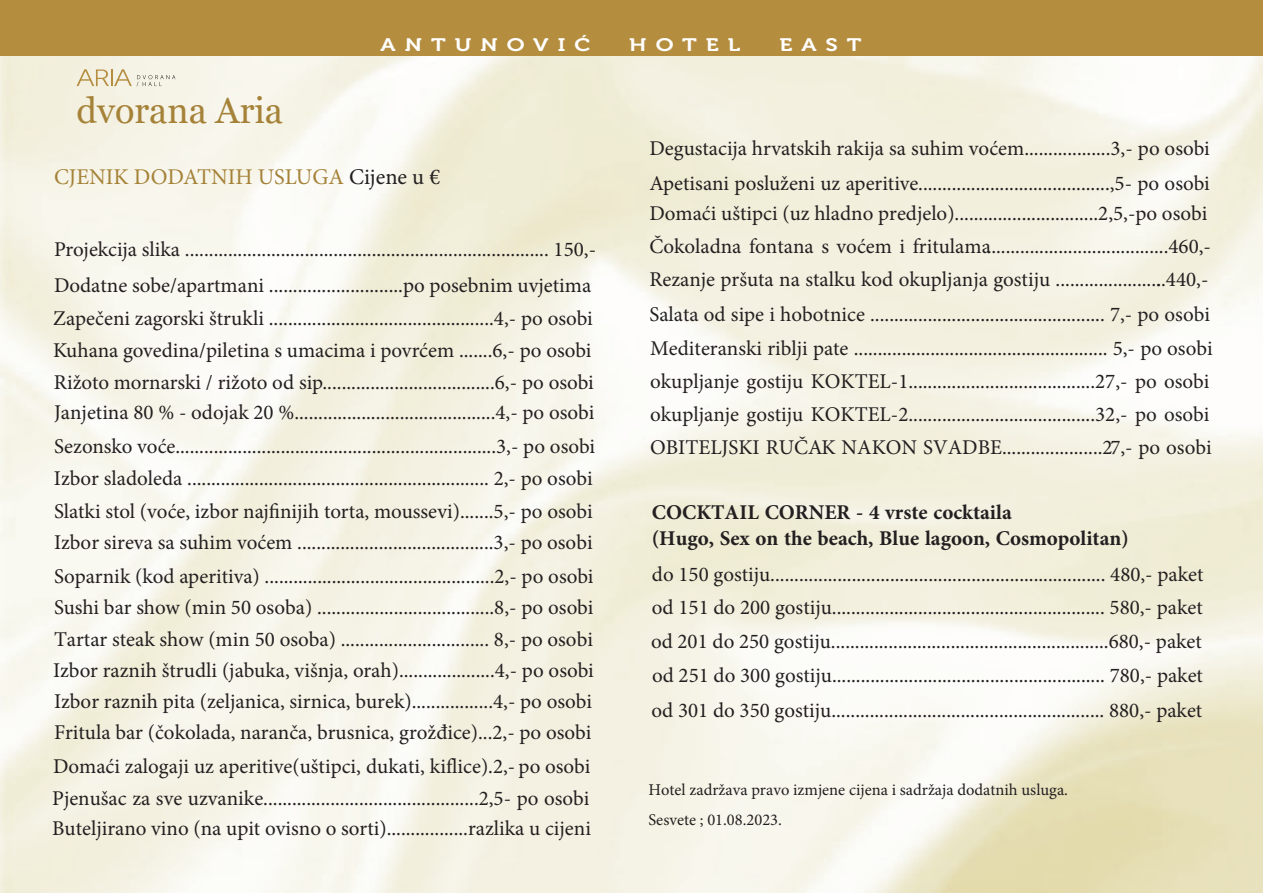
<style>
.page{position:relative;width:1263px;height:893px;background:#fff}
.page>*{position:absolute;margin:0;border:0;box-sizing:border-box;transform-origin:0 0}
.t1{font:36px "Georgia";color:#a58238}
.t2{font:22.5px "Minion Pro";color:#a58238}
.t3{font:21px/31.3px "Minion Pro";color:#231f20}
.t4{font:700 21px/25.2px "Minion Pro";color:#231f20}
.t5{font:18px "Museo 700";letter-spacing:.4em;color:#fff;scale:1.25 1}
.t6{font:16.5px/29.8px "Minion Pro";color:#231f20}
.s1{color:#231f20}
</style>
<div class="page">
<img style="left:0;top:55px;width:1263px;height:838px">
<svg style="left:77px;top:69px;width:98px;height:17px;background:#e5ddc6"></svg>
<div style="left:0;top:0;width:1263px;height:55px;background:#b48d3f"></div>
<h1 class="t1" style="left:77px;top:89px;width:208px">dvorana Aria</h1>
<p class="t5" style="left:381px;top:35px;width:169px">ANTUNOVIĆ</p>
<p class="t5" style="left:629px;top:35px;width:90px">HOTEL</p>
<p class="t5" style="left:779px;top:35px;width:67px">EAST</p>
<p class="t2" style="left:54px;top:162px;width:388px">CJENIK DODATNIH USLUGA <span class="s1">Cijene u €</span></p>
<p class="t3" style="left:54px;top:232px;width:544px;line-height:36px">Projekcija slika ............................................................................ 150,-<br>Dodatne sobe/apartmani ............................po posebnim uvjetima</p>
<p class="t3" style="left:53px;top:303px;width:543px">Zapečeni zagorski štrukli ...............................................4,- po osobi Kuhana govedina/piletina s umacima i povrćem .......6,- po osobi Rižoto mornarski / rižoto od sip....................................6,- po osobi Janjetina 80 % - odojak 20 %..........................................4,- po osobi</p>
<p class="t3" style="left:54px;top:430px;width:543px;line-height:32.5px">Sezonsko voće...................................................................3,- po osobi Izbor sladoleda ............................................................... 2,- po osobi Slatki stol (voće, izbor najfinijih torta, moussevi).......5,- po osobi Izbor sireva sa suhim voćem .........................................3,- po osobi Soparnik (kod aperitiva) ................................................2,- po osobi</p>
<p class="t3" style="left:53px;top:591px;width:542px;text-align:justify">Sushi bar show (min 50 osoba) .....................................8,- po osobi Tartar steak show (min 50 osoba) ............................... 8,- po osobi Izbor raznih štrudli (jabuka, višnja, orah)....................4,- po osobi Izbor raznih pita (zeljanica, sirnica, burek).................4,- po osobi Fritula bar (čokolada, naranča, brusnica, grožđice)...2,- po osobi</p>
<p class="t3" style="left:52px;top:751px;width:540px;text-align:justify">Domaći zalogaji uz aperitive(uštipci, dukati, kiflice).2,- po osobi Pjenušac za sve uzvanike.............................................2,5- po osobi Buteljirano vino (na upit ovisno o sorti).................razlika u cijeni</p>
<p class="t3" style="left:649px;top:131px;width:562px;line-height:34.8px">Degustacija hrvatskih rakija sa suhim voćem..................3,- po osobi<br>Apetisani posluženi uz aperitive........................................,5- po osobi</p>
<p class="t3" style="left:649px;top:196px;width:565px;line-height:33.5px">Domaći uštipci (uz hladno predjelo)..............................2,5,-po osobi Čokoladna fontana s voćem i fritulama ......................................460,- Rezanje pršuta na stalku kod okupljanja gostiju .......................440,- Salata od sipe i hobotnice ................................................. 7,- po osobi Mediteranski riblji pate ..................................................... 5,- po osobi okupljanje gostiju KOKTEL-1.......................................27,- po osobi okupljanje gostiju KOKTEL-2.......................................32,- po osobi OBITELJSKI RUČAK NAKON SVADBE.....................27,- po osobi</p>
<p class="t4" style="left:652px;top:500px;width:478px">COCKTAIL CORNER - 4 vrste cocktaila<br>(Hugo, Sex on the beach, Blue lagoon, Cosmopolitan)</p>
<p class="t3" style="left:651px;top:558px;width:554px;line-height:34px;text-align:justify">do 150 gostiju...................................................................... 480,- paket od 151 do 200 gostiju......................................................... 580,- paket od 201 do 250 gostiju..........................................................680,- paket od 251 do 300 gostiju......................................................... 780,- paket od 301 do 350 gostiju......................................................... 880,- paket</p>
<p class="t6" style="left:648px;top:775px;width:421px">Hotel zadržava pravo izmjene cijena i sadržaja dodatnih usluga.<br>Sesvete ; 01.08.2023.</p>
</div>
